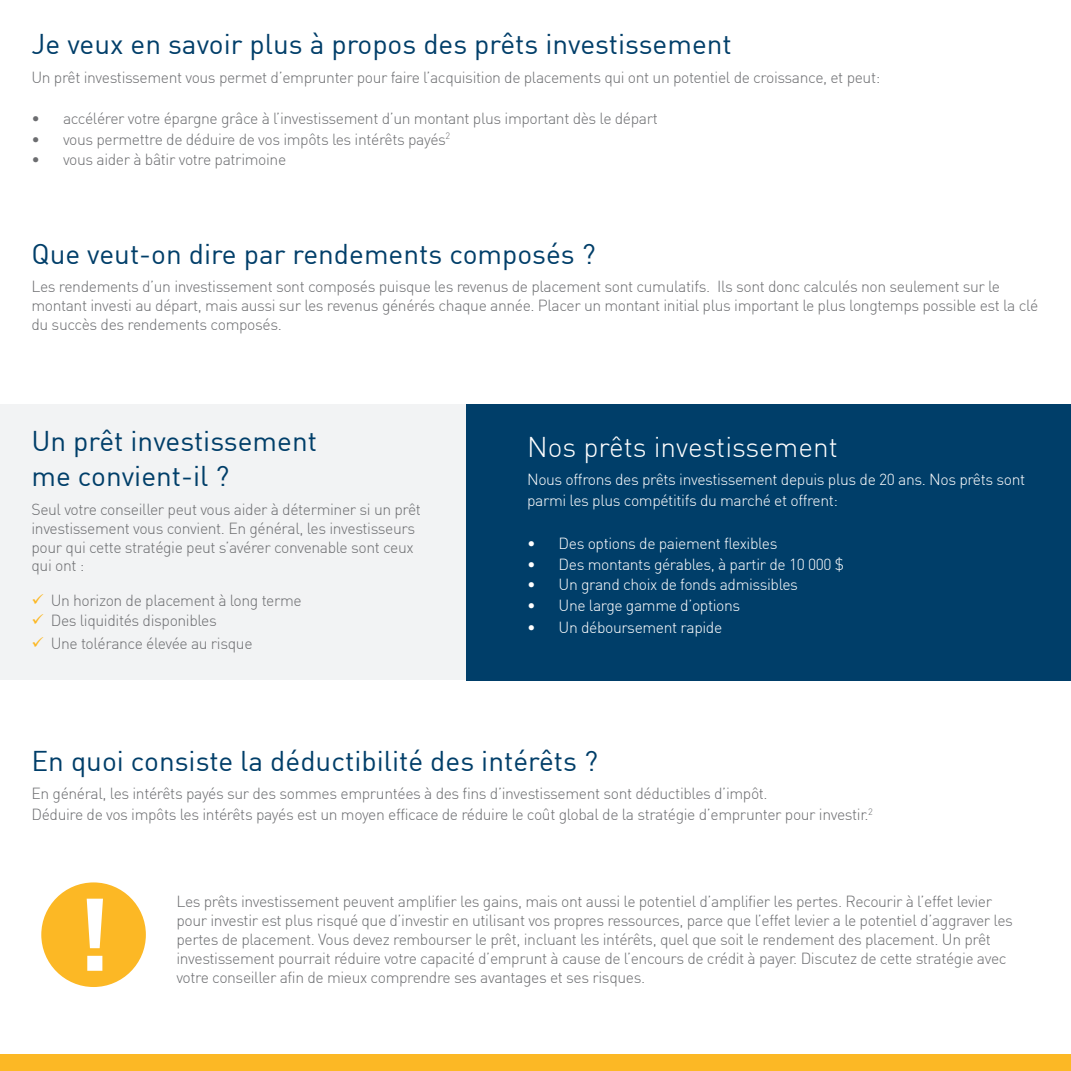
<style>
.page{position:relative;width:1071px;height:1071px;background:#fff}
.page>*{position:absolute;margin:0;border:0;box-sizing:border-box;transform-origin:0 0}
.HEADING_-_Main{font:700 101.33px "DIN";color:#fff}
.HEADING_-_Subheading{font:28px/35.7px "DIN";color:#003e69}
.HEADING_-_Subheading-2{font:300 28px "DIN";color:#fff}
.COPY_-_Body__11pt__L{font:300 15.75px/18.9px "DIN";letter-spacing:-.025em;color:#6c6d70}
.COPY_-_Body__11pt__L-2{font:300 15.75px/21px "DIN";letter-spacing:-.025em;color:#fff}
.s1{color:#fcb825}
</style>
<div class="page">
<div style="left:0;top:1054px;width:1071px;height:17px;background:#fcb825"></div>
<div style="left:0;top:404px;width:466px;height:276px;background:#f2f3f4"></div>
<div style="left:466px;top:404px;width:605px;height:276px;background:#003e69"></div>
<div style="left:41px;top:882px;width:105px;height:105px;background:#fcb825;border-radius:50%"></div>
<p class="HEADING_-_Subheading" style="left:32px;top:26px;width:702px">Je veux en savoir plus à propos des prêts investissement</p>
<p class="COPY_-_Body__11pt__L" style="left:32px;top:68px;width:850px">Un prêt investissement vous permet d’emprunter pour faire l’acquisition de placements qui ont un potentiel de croissance, et peut:</p>
<p class="COPY_-_Body__11pt__L" style="left:32px;top:109px;width:628px">• accélérer votre épargne grâce à l’investissement d’un montant plus important dès le départ</p>
<p class="COPY_-_Body__11pt__L" style="left:32px;top:129px;width:420px">• vous permettre de déduire de vos impôts les intérêts payés<sup>2</sup></p>
<p class="COPY_-_Body__11pt__L" style="left:32px;top:150px;width:256px">• vous aider à bâtir votre patrimoine</p>
<p class="HEADING_-_Subheading" style="left:32px;top:235px;width:566px">Que veut-on dire par rendements composés ?</p>
<p class="COPY_-_Body__11pt__L" style="left:32px;top:277px;width:1008px">Les rendements d’un investissement sont composés puisque les revenus de placement sont cumulatifs. Ils sont donc calculés non seulement sur le montant investi au départ, mais aussi sur les revenus générés chaque année. Placer un montant initial plus important le plus longtemps possible est la clé du succès des rendements composés.</p>
<p class="HEADING_-_Subheading" style="left:32px;top:422px;width:287px">Un prêt investissement me convient-il ?</p>
<p class="COPY_-_Body__11pt__L" style="left:32px;top:500px;width:391px">Seul votre conseiller peut vous aider à déterminer si un prêt investissement vous convient. En général, les investisseurs pour qui cette stratégie peut s’avérer convenable sont ceux qui ont :</p>
<p class="COPY_-_Body__11pt__L" style="left:32px;top:591px;width:272px"><span class="s1">✓</span> Un horizon de placement à long terme</p>
<p class="COPY_-_Body__11pt__L" style="left:32px;top:611px;width:187px"><span class="s1">✓</span> Des liquidités disponibles</p>
<p class="COPY_-_Body__11pt__L" style="left:32px;top:634px;width:223px"><span class="s1">✓</span> Une tolérance élevée au risque</p>
<p class="HEADING_-_Subheading-2" style="left:527px;top:430px;width:312px">Nos prêts investissement</p>
<p class="COPY_-_Body__11pt__L-2" style="left:527px;top:469px;width:500px">Nous offrons des prêts investissement depuis plus de 20 ans. Nos prêts sont parmi les plus compétitifs du marché et offrent:</p>
<p class="COPY_-_Body__11pt__L-2" style="left:527px;top:533px;width:252px">• Des options de paiement flexibles</p>
<p class="COPY_-_Body__11pt__L-2" style="left:527px;top:554px;width:318px">• Des montants gérables, à partir de 10 000 $</p>
<p class="COPY_-_Body__11pt__L-2" style="left:527px;top:574px;width:272px">• Un grand choix de fonds admissibles</p>
<p class="COPY_-_Body__11pt__L-2" style="left:527px;top:595px;width:215px">• Une large gamme d’options</p>
<p class="COPY_-_Body__11pt__L-2" style="left:527px;top:617px;width:197px">• Un déboursement rapide</p>
<p class="HEADING_-_Subheading" style="left:32px;top:743px;width:568px">En quoi consiste la déductibilité des intérêts ?</p>
<p class="COPY_-_Body__11pt__L" style="left:32px;top:784px;width:738px">En général, les intérêts payés sur des sommes empruntées à des fins d’investissement sont déductibles d’impôt.</p>
<p class="COPY_-_Body__11pt__L" style="left:32px;top:805px;width:843px">Déduire de vos impôts les intérêts payés est un moyen efficace de réduire le coût global de la stratégie d’emprunter pour investir.<sup>2</sup></p>
<p class="HEADING_-_Main" style="left:75px;top:868px;width:37px">!</p>
<p class="COPY_-_Body__11pt__L" style="left:176px;top:892px;width:838px">Les prêts investissement peuvent amplifier les gains, mais ont aussi le potentiel d’amplifier les pertes. Recourir à l’effet levier pour investir est plus risqué que d’investir en utilisant vos propres ressources, parce que l’effet levier a le potentiel d’aggraver les pertes de placement. Vous devez rembourser le prêt, incluant les intérêts, quel que soit le rendement des placement. Un prêt investissement pourrait réduire votre capacité d’emprunt à cause de l’encours de crédit à payer. Discutez de cette stratégie avec votre conseiller afin de mieux comprendre ses avantages et ses risques.</p>
</div>
